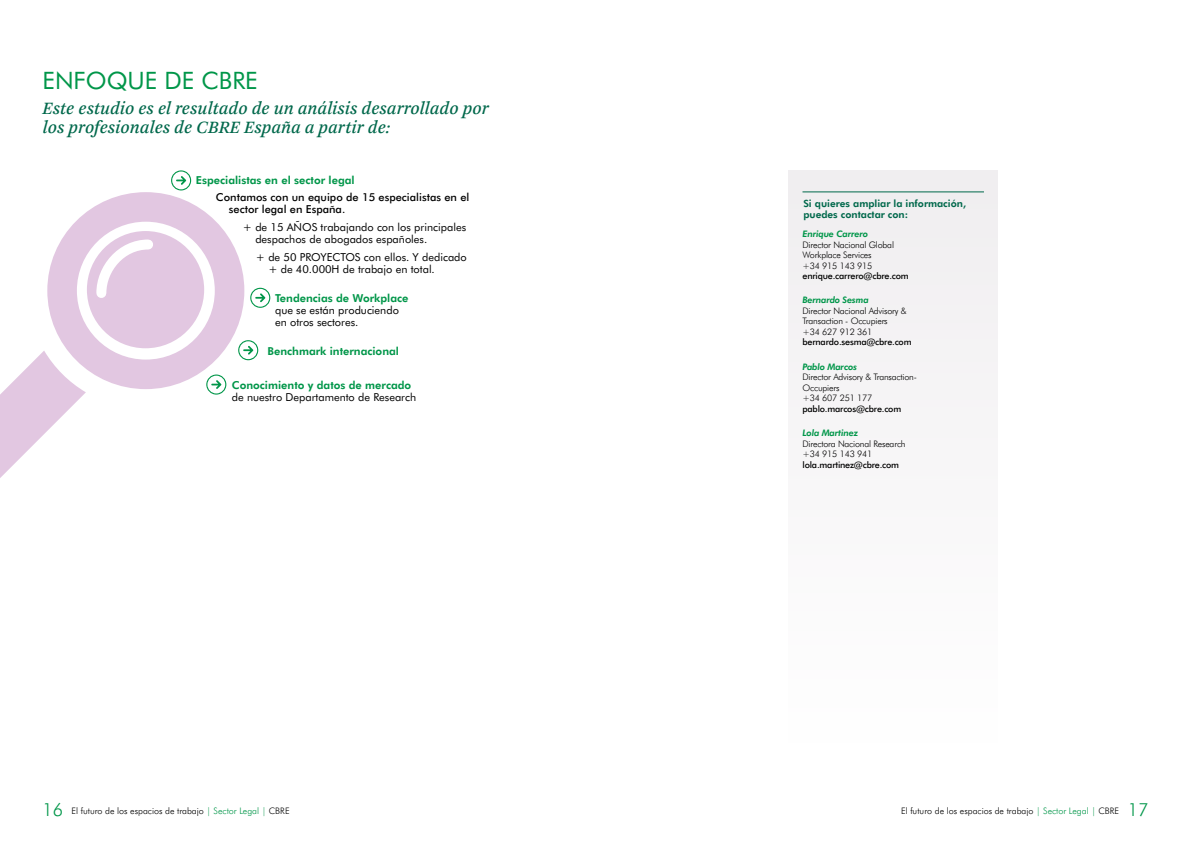
<style>
.page{position:relative;width:1191px;height:842px;background:#fff}
.page>*{position:absolute;margin:0;border:0;box-sizing:border-box;transform-origin:0 0}
.t1{font:24px "Futura BT";color:#009649}
.t2{font:italic 18px/19px "Arnhem Pro";color:#00684b}
.t3{font:11px/12px "Futura BT";color:#000}
.t4{font:800 11px "Futura BT";color:#009649}
.t5{font:500 11px/12px "Futura BT";color:#000}
.t6{font:800 10px/11.5px "Futura BT";color:#00684b}
.t7{font:300 9px/10.5px "Futura BT";letter-spacing:-.02em;color:#000}
.t8{font:300 9px "Futura BT";color:#000}
.t9{font:500 9px "Futura BT";letter-spacing:-.02em;color:#000}
.t10{font:italic 800 9px "Futura BT";letter-spacing:-.02em;color:#009649}
.s1{font-size:18px;color:#009649}
.s2{color:#009649}
</style>
<div class="page">
<div style="left:788px;top:170px;width:210px;height:573px;background:#f7f6f7"></div>
<hr style="left:802px;top:192px;width:182px;height:1px;background:#00684b">
<svg style="left:0;top:170px;width:270px;height:308px"></svg>
<h1 class="t1" style="left:43px;top:66px;width:217px">ENFOQUE DE CBRE</h1>
<h2 class="t2" style="left:43px;top:99px;width:448px">Este estudio es el resultado de un análisis desarrollado por los profesionales de CBRE España a partir de:</h2>
<p class="t4" style="left:196px;top:173px;width:160px">Especialistas en el sector legal</p>
<p class="t5" style="left:229px;top:191px;width:242px;text-indent:-13px">Contamos con un equipo de 15 especialistas en el sector legal en España.</p>
<p class="t3" style="left:255px;top:221px;width:212px;text-indent:-12px">+ de 15 AÑOS trabajando con los principales despachos de abogados españoles.</p>
<p class="t3" style="left:268px;top:251px;width:200px;text-indent:-12px">+ de 50 PROYECTOS con ellos. Y dedicado + de 40.000H de trabajo en total.</p>
<p class="t4" style="left:275px;top:291px;width:135px">Tendencias de Workplace</p>
<p class="t3" style="left:275px;top:304px;width:125px">que se están produciendo en otros sectores.</p>
<p class="t4" style="left:267px;top:344px;width:133px">Benchmark internacional</p>
<p class="t4" style="left:232px;top:379px;width:181px">Conocimiento y datos de mercado</p>
<p class="t3" style="left:232px;top:391px;width:186px">de nuestro Departamento de Research</p>
<p class="t6" style="left:803px;top:197px;width:164px">Si quieres ampliar la información, puedes contactar con:</p>
<p class="t10" style="left:802px;top:228px;width:67px">Enrique Carrero</p>
<p class="t7" style="left:802px;top:239px;width:93px">Director Nacional Global<br>Workplace Services<br>+34 915 143 915</p>
<p class="t9" style="left:802px;top:270px;width:108px">enrique.carrero@cbre.com</p>
<p class="t10" style="left:802px;top:295px;width:68px">Bernardo Sesma</p>
<p class="t7" style="left:802px;top:305px;width:105px">Director Nacional Advisory &amp;<br>Transaction - Occupiers +34 627 912 361</p>
<p class="t9" style="left:802px;top:337px;width:111px">bernardo.sesma@cbre.com</p>
<p class="t10" style="left:802px;top:361px;width:56px">Pablo Marcos</p>
<p class="t7" style="left:802px;top:372px;width:116px">Director Advisory &amp; Transaction-<br>Occupiers<br>+34 607 251 177</p>
<p class="t9" style="left:802px;top:403px;width:100px">pablo.marcos@cbre.com</p>
<p class="t10" style="left:802px;top:427px;width:57px">Lola Martinez</p>
<p class="t7" style="left:802px;top:438px;width:105px">Directora Nacional Research +34 915 143 941</p>
<p class="t9" style="left:802px;top:459px;width:98px">lola.martinez@cbre.com</p>
<p class="t8" style="left:43px;top:805px;width:249px"><span class="s1">16</span> El futuro de los espacios de trabajo <span class="s2">| Sector Legal |</span> CBRE</p>
<p class="t8" style="left:901px;top:805px;width:249px">El futuro de los espacios de trabajo <span class="s2">| Sector Legal |</span> CBRE <span class="s1">17</span></p>
</div>
